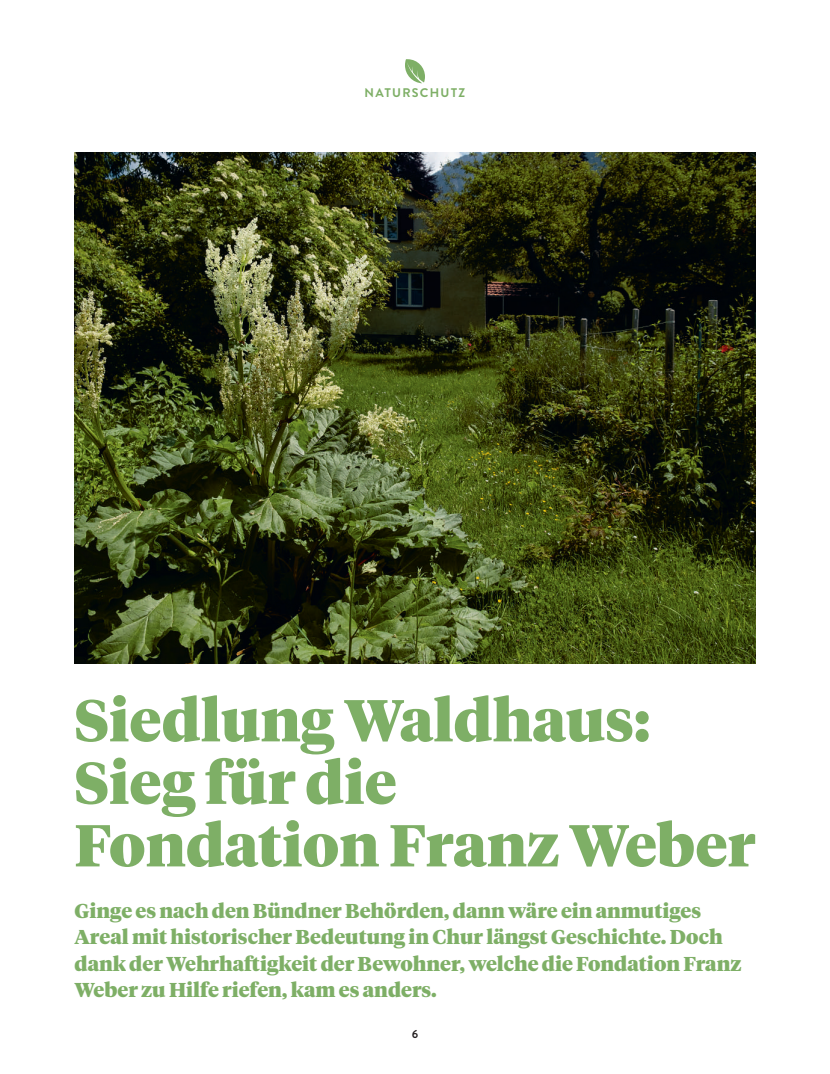
<style>
.page{position:relative;width:830px;height:1074px;background:#fff}
.page>*{position:absolute;margin:0;border:0;box-sizing:border-box;transform-origin:0 0}
.t1{font:900 58.75px/62.5px "Tiempos Headline";color:#7eaf66}
.t2{font:900 20px/26.2px "Tiempos Headline";color:#7eaf66}
.t3{font:700 12.5px "Brandon Text";letter-spacing:.1em;color:#7eaf66}
.t4{font:700 11.25px "Brandon Text";color:#231f20}
</style>
<div class="page">
<svg style="left:405px;top:59px;width:20px;height:24px"></svg>
<img style="left:74px;top:152px;width:681px;height:511px">
<p class="t3" style="left:364px;top:83px;width:102px">NATURSCHUTZ</p>
<h1 class="t1" style="left:74px;top:686px;width:682px">Siedlung Waldhaus:<br>Sieg für die<br>Fondation Franz Weber</h1>
<p class="t2" style="left:74px;top:897px;width:668px">Ginge es nach den Bündner Behörden, dann wäre ein anmutiges Areal mit historischer Bedeutung in Chur längst Geschichte. Doch dank der Wehrhaftigkeit der Bewohner, welche die Fondation Franz Weber zu Hilfe riefen, kam es anders.</p>
<p class="t4" style="left:411px;top:1026px;width:8px">6</p>
</div>
